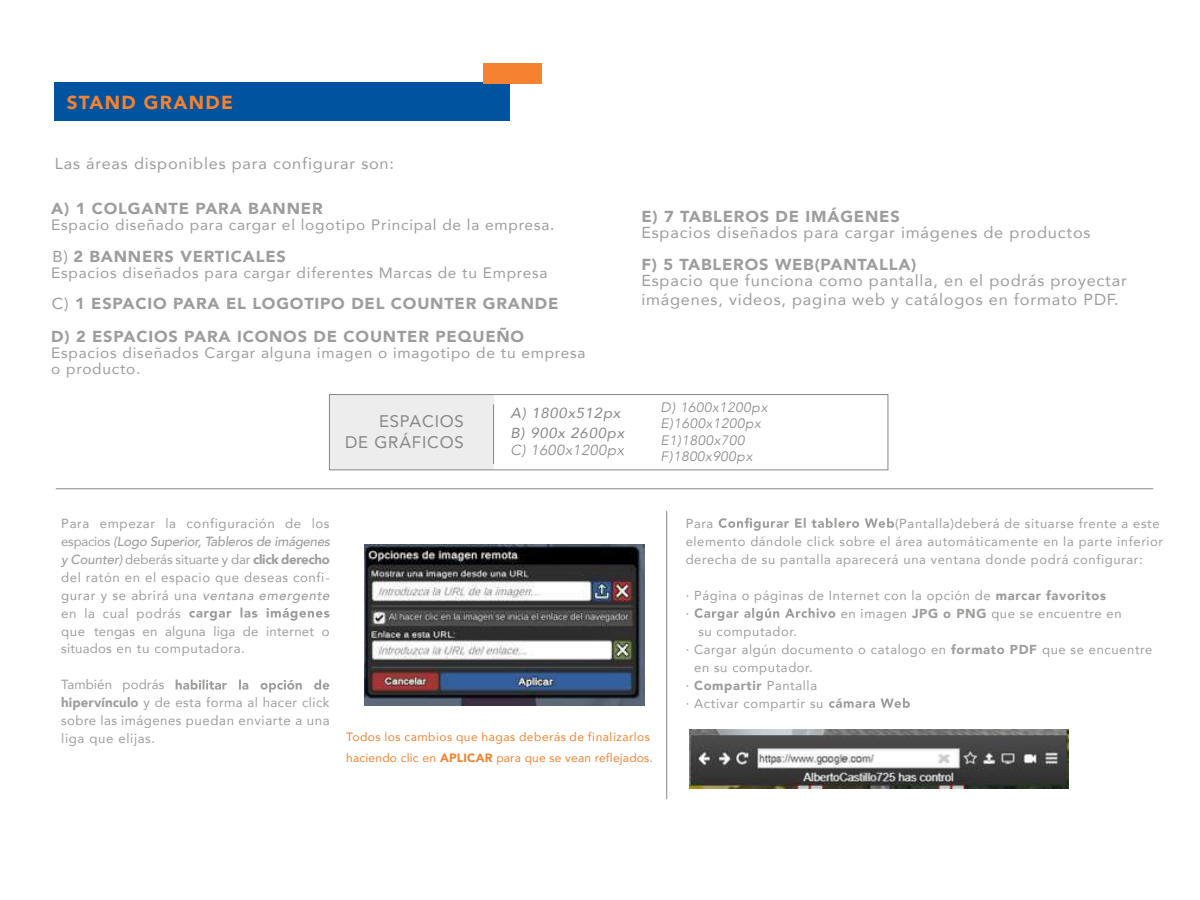
<style>
.page{position:relative;width:1200px;height:900px;background:#fff}
.page>*{position:absolute;margin:0;border:0;box-sizing:border-box;transform-origin:0 0}
.t1{font:900 18.8px "Avenir";letter-spacing:.07em;color:#f4822f}
.t2{font:16.7px/20.1px "Avenir";letter-spacing:.05em;color:#878787;text-align:right}
.t3{font:15.9px/19.1px "Avenir";letter-spacing:.05em;color:#9d9d9c}
.t4{font:900 15.9px/32.5px "Avenir";letter-spacing:.05em;color:#9d9d9c}
.t5{font:15px/16px "Avenir";letter-spacing:.05em;color:#9d9d9c}
.t6{font:italic 14.5px/19.9px "Avenir";letter-spacing:.05em;color:#878787}
.t7{font:italic 300 14.5px "Avenir";letter-spacing:.05em;color:#878787}
.t8{font:italic 300 13.6px/16.3px "Avenir";letter-spacing:.05em;color:#878787}
.t9{font:13.2px/18px "Avenir";letter-spacing:.05em;color:#9d9d9c}
.t10{font:13px/18px "Avenir";letter-spacing:.05em;color:#9d9d9c}
.t11{font:12px/20.8px "Avenir";letter-spacing:.045em;color:#f38230}
.s1{font-weight:400}
.s2{font-weight:500;font-style:italic}
.s3{font-weight:900}
</style>
<div class="page">
<hr style="left:666px;top:511px;width:1px;height:288px;background:#878787">
<hr style="left:56px;top:488px;width:1097px;height:1px;background:#878787">
<svg style="left:719px;top:518px;width:175px;height:13px"></svg>
<svg style="left:695px;top:608px;width:140px;height:13px"></svg>
<svg style="left:829px;top:698px;width:81px;height:10px"></svg>
<img style="left:365px;top:545px;width:280px;height:161px">
<img style="left:690px;top:729px;width:379px;height:59px">
<svg style="left:189px;top:608px;width:140px;height:13px"></svg>
<svg style="left:176px;top:680px;width:153px;height:13px"></svg>
<div style="left:329px;top:395px;width:165px;height:75px;background:#ededed"></div>
<div style="left:329px;top:394px;width:559px;height:76px;border:1px solid #878787"></div>
<hr style="left:493px;top:404px;width:1px;height:60px;background:#878787">
<div style="left:54px;top:83px;width:456px;height:38px;background:#00539f"></div>
<div style="left:484px;top:63px;width:58px;height:21px;background:#f48230"></div>
<h1 class="t1" style="left:67px;top:86px;width:168px">STAND GRANDE</h1>
<p class="t3" style="left:55px;top:153px;width:341px">Las áreas disponibles para configurar son:</p>
<p class="t4" style="left:51px;top:192px;width:273px">A) 1 COLGANTE PARA BANNER</p>
<p class="t5" style="left:51px;top:216px;width:505px">Espacio diseñado para cargar el logotipo Principal de la empresa.</p>
<p class="t4" style="left:52px;top:240px;width:235px"><span class="s1">B)</span> 2 BANNERS VERTICALES</p>
<p class="t5" style="left:51px;top:264px;width:498px">Espacios diseñados para cargar diferentes Marcas de tu Empresa</p>
<p class="t4" style="left:51px;top:287px;width:509px"><span class="s1">C)</span> 1 ESPACIO PARA EL LOGOTIPO DEL COUNTER GRANDE<br>D) 2 ESPACIOS PARA ICONOS DE COUNTER PEQUEÑO</p>
<p class="t5" style="left:51px;top:344px;width:536px">Espacios diseñados Cargar alguna imagen o imagotipo de tu empresa o producto.</p>
<p class="t2" style="left:345px;top:411px;width:120px">ESPACIOS<br>DE GRÁFICOS</p>
<p class="t6" style="left:510px;top:403px;width:115px">A) 1800x512px<br>B) 900x 2600px</p>
<p class="t7" style="left:510px;top:441px;width:115px">C) 1600x1200px</p>
<p class="t4" style="left:641px;top:200px;width:260px">E) 7 TABLEROS DE IMÁGENES</p>
<p class="t3" style="left:641px;top:222px;width:451px">Espacios diseñados para cargar imágenes de productos</p>
<p class="t4" style="left:641px;top:248px;width:277px">F) 5 TABLEROS WEB(PANTALLA)</p>
<p class="t3" style="left:641px;top:270px;width:487px">Espacio que funciona como pantalla, en el podrás proyectar imágenes, videos, pagina web y catálogos en formato PDF.</p>
<p class="t8" style="left:661px;top:399px;width:108px">D) 1600x1200px<br>E)1600x1200px<br>E1)1800x700<br>F)1800x900px</p>
<p class="t9" style="left:61px;top:514px;width:270px">Para empezar la configuración de los espacios <span class="s2">(Logo Superior, Tableros de imágenes y Counter)</span> deberás situarte y dar <span class="s3">click derecho </span>del ratón en el espacio que deseas confi&shy;gurar y se abrirá una <span class="s2">ventana emergente </span>en la cual podrás<br>que tengas en alguna liga de internet o situados en tu computadora.</p>
<p class="t9" style="left:61px;top:676px;width:270px">También podrás<br><span class="s3">hipervínculo</span> y de esta forma al hacer click sobre las imágenes puedan enviarte a una liga que elijas.</p>
<p class="t11" style="left:346px;top:727px;width:308px">Todos los cambios que hagas deberás de finalizarlos haciendo clic en <span class="s3">APLICAR</span> para que se vean reflejados.</p>
<p class="t10" style="left:686px;top:514px;width:479px;text-indent:209px">(Pantalla)deberá de situarse frente a este elemento dándole click sobre el área automáticamente en la parte inferior derecha de su pantalla aparecerá una ventana donde podrá configurar:</p>
<p class="t10" style="left:686px;top:586px;width:422px">· Página o páginas de Internet con la opción de <span class="s3">marcar favoritos </span>·</p>
<p class="t10" style="left:686px;top:514px;width:29px">Para</p>
<p class="t10" style="left:841px;top:604px;width:283px">en imagen <span class="s3">JPG o PNG</span> que se encuentre en</p>
<p class="t10" style="left:698px;top:622px;width:100px">su computador.</p>
<p class="t10" style="left:686px;top:640px;width:468px">· Cargar algún documento o catalogo en <span class="s3">formato PDF</span> que se encuentre</p>
<p class="t10" style="left:694px;top:658px;width:120px">en su computador.</p>
<p class="t10" style="left:686px;top:676px;width:133px">· <span class="s3">Compartir</span> Pantalla</p>
<p class="t10" style="left:686px;top:694px;width:139px">· Activar compartir su</p>
</div>
